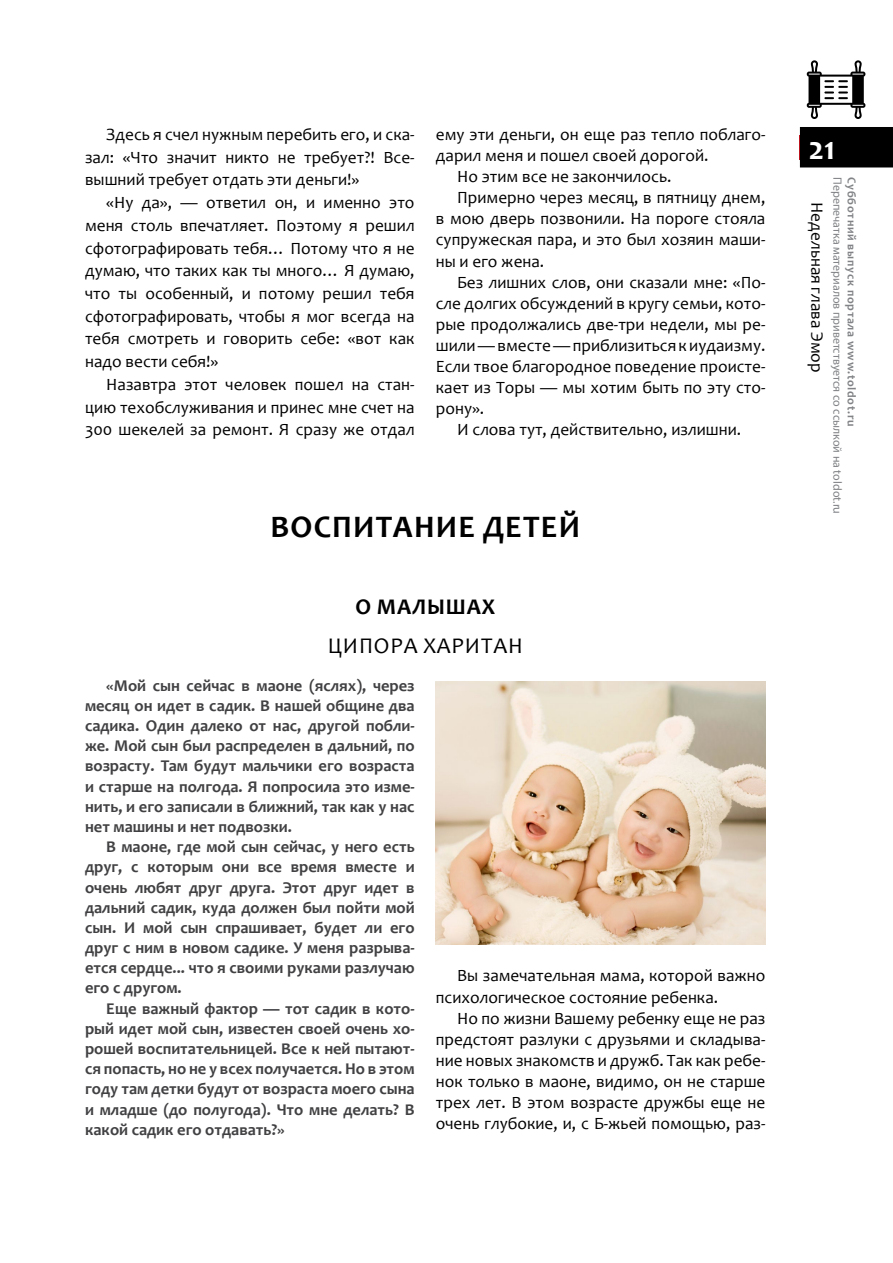
<style>
.page{position:relative;width:893px;height:1263px;background:#fff}
.page>*{position:absolute;margin:0;border:0;box-sizing:border-box;transform-origin:0 0}
.t1{font:700 33px "Candara";color:#fff}
.t2{font:700 31.5px "Candara";letter-spacing:.04em;color:#000}
.t3{font:22.5px "Candara";letter-spacing:.04em;color:#000}
.t4{font:700 22.5px "Candara";letter-spacing:.04em;color:#000}
.t5{font:17.25px/22.6px "Candara";color:#000;text-align:justify}
.t6{font:700 16.5px/20.2px "Candara";color:#414042;text-align:justify}
.t7{font:12px "Myriad Pro";color:#808285}
.t8{font:700 12px "Candara";letter-spacing:.06em;color:#808285}
</style>
<div class="page">
<div style="left:800px;top:127px;width:93px;height:40px;background:#000"></div>
<svg style="left:807px;top:60px;width:58px;height:59px"></svg>
<img style="left:436px;top:682px;width:329px;height:262px">
<p class="t5" style="left:85px;top:123px;width:331px;text-indent:21px">Здесь я счел нужным перебить его, и ска&shy;зал: «Что значит никто не требует?! Все&shy;вышний требует отдать эти деньги!»</p>
<p class="t5" style="left:85px;top:191px;width:331px;text-indent:21px">«Ну да», — ответил он, и именно это меня столь впечатляет. Поэтому я решил сфотографировать тебя… Потому что я не думаю, что таких как ты много… Я думаю, что ты особенный, и потому решил тебя сфотографировать, чтобы я мог всегда на тебя смотреть и говорить себе: «вот как надо вести себя!»</p>
<p class="t5" style="left:85px;top:373px;width:331px;text-indent:21px">Назавтра этот человек пошел на стан&shy;цию техобслуживания и принес мне счет на 300 шекелей за ремонт. Я сразу же отдал</p>
<p class="t5" style="left:436px;top:123px;width:331px">ему эти деньги, он еще раз тепло поблаго-</p>
<p class="t5" style="left:436px;top:144px;width:274px">дарил меня и пошел своей дорогой.</p>
<p class="t5" style="left:457px;top:165px;width:216px">Но этим все не закончилось.</p>
<p class="t5" style="left:457px;top:186px;width:310px">Примерно через месяц, в пятницу днем,</p>
<p class="t5" style="left:436px;top:207px;width:331px">в мою дверь позвонили. На пороге стояла</p>
<p class="t5" style="left:436px;top:228px;width:331px">супружеская пара, и это был хозяин маши-</p>
<p class="t5" style="left:436px;top:249px;width:110px">ны и его жена.</p>
<p class="t5" style="left:457px;top:270px;width:310px">Без лишних слов, они сказали мне: «По-</p>
<p class="t5" style="left:436px;top:292px;width:331px">сле долгих обсуждений в кругу семьи, кото-</p>
<p class="t5" style="left:436px;top:313px;width:331px">рые продолжались две-три недели, мы ре-</p>
<p class="t5" style="left:436px;top:334px;width:331px">шили — вместе — приблизиться к иудаизму.</p>
<p class="t5" style="left:436px;top:355px;width:331px">Если твое благородное поведение происте-</p>
<p class="t5" style="left:436px;top:376px;width:331px">кает из Торы — мы хотим быть по эту сто-</p>
<p class="t5" style="left:436px;top:397px;width:50px">рону».</p>
<p class="t5" style="left:457px;top:418px;width:286px">И слова тут, действительно, излишни.</p>
<h2 class="t2" style="left:270px;top:507px;width:311px">ВОСПИТАНИЕ ДЕТЕЙ</h2>
<h3 class="t4" style="left:355px;top:593px;width:141px">О МАЛЫШАХ</h3>
<h3 class="t3" style="left:328px;top:632px;width:197px">ЦИПОРА ХАРИТАН</h3>
<p class="t6" style="left:85px;top:675px;width:331px;text-indent:21px">«Мой сын сейчас в маоне (яслях), через месяц он идет в садик. В нашей общине два садика. Один далеко от нас, другой побли&shy;же. Мой сын был распределен в дальний, по возрасту. Там будут мальчики его возраста и старше на полгода. Я попросила это изме&shy;нить, и его записали в ближний, так как у нас нет машины и нет подвозки.</p>
<p class="t6" style="left:85px;top:836px;width:331px;text-indent:21px">В маоне, где мой сын сейчас, у него есть друг, с которым они все время вместе и очень любят друг друга. Этот друг идет в дальний садик, куда должен был пойти мой сын. И мой сын спрашивает, будет ли его друг с ним в новом садике. У меня разрыва&shy;ется сердце... что я своими руками разлучаю его с другом.</p>
<p class="t6" style="left:85px;top:998px;width:331px;text-indent:21px">Еще важный фактор — тот садик в кото&shy;рый идет мой сын, известен своей очень хо&shy;рошей воспитательницей. Все к ней пытают&shy;ся попасть, но не у всех получается. Но в этом году там детки будут от возраста моего сына и младше (до полугода). Что мне делать? В какой садик его отдавать?»</p>
<p class="t5" style="left:436px;top:965px;width:331px;line-height:21.1px;text-indent:21px">Вы замечательная мама, которой важно психологическое состояние ребенка.</p>
<p class="t5" style="left:436px;top:1007px;width:331px;line-height:21.1px;text-indent:21px">Но по жизни Вашему ребенку еще не раз предстоят разлуки с друзьями и складыва&shy;ние новых знакомств и дружб. Так как ребе&shy;нок только в маоне, видимо, он не старше трех лет. В этом возрасте дружбы еще не очень глубокие, и, с Б-жьей помощью, раз-</p>
<h1 class="t1" style="left:808px;top:128px;width:28px">21</h1>
<p class="t7" style="left:845px;top:177px;width:338px;rotate:90deg">Перепечатка материалов приветствуется со ссылкой на toldot.ru</p>
<p class="t8" style="left:859px;top:177px;width:251px;rotate:90deg">Субботний выпуск портала www.toldot.ru</p>
<p class="t5" style="left:828px;top:202px;width:172px;rotate:90deg">Недельная глава Эмор</p>
</div>
